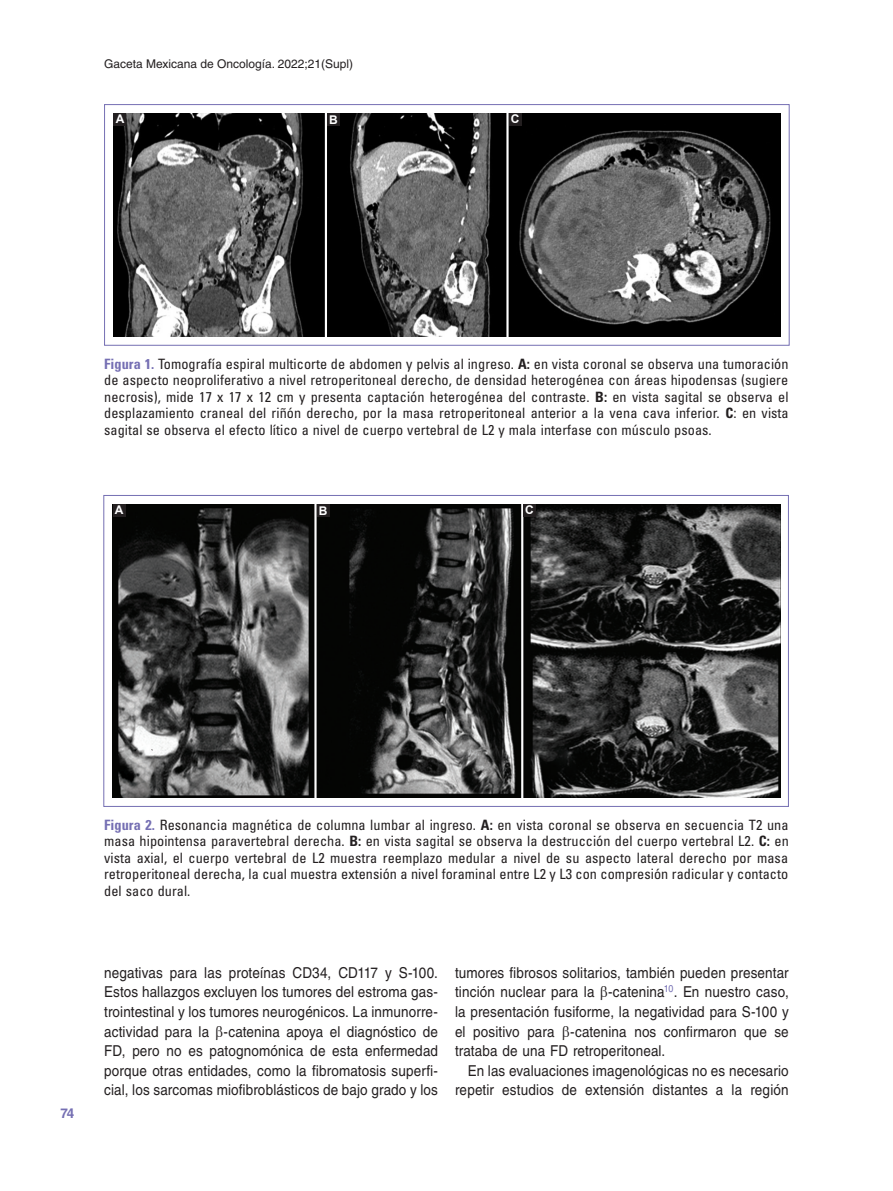
<style>
.page{position:relative;width:893px;height:1191px;background:#fff}
.page>*{position:absolute;margin:0;border:0;box-sizing:border-box;transform-origin:0 0}
.TX{font:15px/19.5px "Helvetica LT Std";letter-spacing:.01em;color:#231f20;text-align:justify;scale:.9 1}
.FGC{font:condensed 14.25px/16.5px "Univers LT Std";letter-spacing:.005em;color:#231f20;text-align:justify}
.t1{font:700 13.5px "Helvetica LT Std";color:#756fb3}
.t2{font:12px "Helvetica LT Std";color:#231f20}
.t3{font:700 12px "Arial";color:#fff}
.s1{font-weight:700;color:#756fb3}
.s2{font-weight:700}
</style>
<div class="page">
<img style="left:113px;top:113px;width:668px;height:223px">
<div style="left:509px;top:113px;width:12px;height:13px;background:#231f20"></div>
<div style="left:327px;top:113px;width:13px;height:13px;background:#231f20"></div>
<div style="left:113px;top:113px;width:13px;height:13px;background:#231f20"></div>
<div style="left:104px;top:104px;width:685px;height:242px;border:1px solid #756fb3"></div>
<img style="left:113px;top:504px;width:667px;height:293px">
<div style="left:523px;top:504px;width:13px;height:13px;background:#231f20"></div>
<div style="left:317px;top:504px;width:13px;height:13px;background:#231f20"></div>
<div style="left:113px;top:504px;width:12px;height:13px;background:#231f20"></div>
<p class="t2" style="left:104px;top:57px;width:250px">Gaceta Mexicana de Oncología. 2022;21(Supl)</p>
<p class="t3" style="left:116px;top:110px;width:10px">A</p>
<p class="t3" style="left:329px;top:111px;width:10px">B</p>
<p class="t3" style="left:511px;top:110px;width:10px">C</p>
<p class="FGC" style="left:104px;top:355px;width:686px"><span class="s1">Figura 1.</span> Tomografía espiral multicorte de abdomen y pelvis al ingreso. <span class="s2">A:</span> en vista coronal se observa una tumoración de aspecto neoproliferativo a nivel retroperitoneal derecho, de densidad heterogénea con áreas hipodensas (sugiere necrosis), mide 17 x 17 x 12 cm y presenta captación heterogénea del contraste. <span class="s2">B:</span> en vista sagital se observa el desplazamiento craneal del riñón derecho, por la masa retroperitoneal anterior a la vena cava inferior. <span class="s2">C</span>: en vista sagital se observa el efecto lítico a nivel de cuerpo vertebral de L2 y mala interfase con músculo psoas.</p>
<p class="t3" style="left:115px;top:501px;width:10px">A</p>
<p class="t3" style="left:319px;top:502px;width:10px">B</p>
<p class="t3" style="left:525px;top:501px;width:10px">C</p>
<p class="t1" style="left:60px;top:1104px;width:16px">74</p>
<p class="FGC" style="left:104px;top:816px;width:686px"><span class="s1">Figura 2.</span> Resonancia magnética de columna lumbar al ingreso. <span class="s2">A:</span> en vista coronal se observa en secuencia T2 una masa hipointensa paravertebral derecha. <span class="s2">B:</span> en vista sagital se observa la destrucción del cuerpo vertebral L2. <span class="s2">C:</span> en vista axial, el cuerpo vertebral de L2 muestra reemplazo medular a nivel de su aspecto lateral derecho por masa retroperitoneal derecha, la cual muestra extensión a nivel foraminal entre L2 y L3 con compresión radicular y contacto del saco dural.</p>
<p class="TX" style="left:104px;top:962px;width:372px">negativas para las proteínas CD34, CD117 y S-100.<br>Estos hallazgos excluyen los tumores del estroma gas&shy;trointestinal y los tumores neurogénicos. La inmunorre&shy;actividad para la -catenina apoya el diagnóstico de FD, pero no es patognomónica de esta enfermedad porque otras entidades, como la fibromatosis superfi&shy;cial, los sarcomas miofibroblásticos de bajo grado y los</p>
<p class="TX" style="left:455px;top:962px;width:372px">tumores fibrosos solitarios, también pueden presentar tinción nuclear para la -catenina<sup>10</sup>. En nuestro caso, la presentación fusiforme, la negatividad para S-100 y el positivo para -catenina nos confirmaron que se trataba de una FD retroperitoneal.</p>
<p class="TX" style="left:455px;top:1060px;width:372px;text-align:right">En las evaluaciones imagenológicas no es necesario repetir estudios de extensión distantes a la región</p>
</div>
